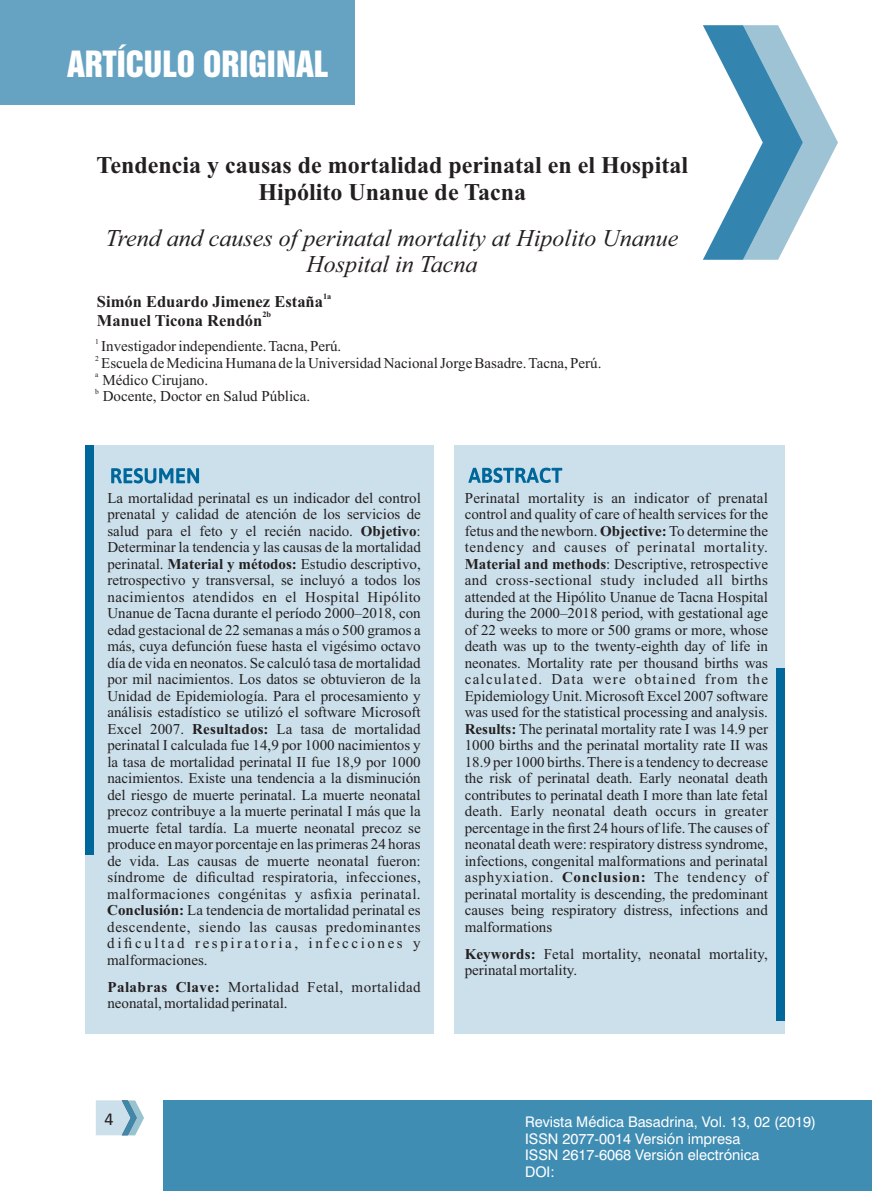
<style>
.page{position:relative;width:872px;height:1191px;background:#fff}
.page>*{position:absolute;margin:0;border:0;box-sizing:border-box;transform-origin:0 0}
.t1{font:33px "Swiss 921 BT Regular A";color:#fff}
.t2{font:700 24px/26.5px "Times New Roman";color:#231f20;text-align:center}
.t3{font:italic 24px/26.5px "Times New Roman";color:#231f20;text-align:center}
.t4{font:18px "Calibri";color:#231f20}
.t5{font:700 16.5px "Times New Roman";color:#231f20}
.t6{font:15px/16.5px "Times New Roman";color:#231f20}
.t7{font:14.55px/16.6px "Swiss 721 BT";color:#fff}
.t8{font:700 8.25px "Times New Roman";color:#231f20}
.t9{font:7.5px "Times New Roman";color:#231f20}
.s1{font-weight:700}
</style>
<div class="page">
<svg style="left:703px;top:25px;width:135px;height:235px"></svg>
<div style="left:163px;top:1100px;width:709px;height:90px;background:#408db4"></div>
<svg style="left:96px;top:1100px;width:48px;height:35px;background:#b7d2df"></svg>
<div style="left:85px;top:445px;width:348px;height:588px;background:#cce0eb"></div>
<div style="left:454px;top:445px;width:331px;height:588px;background:#cce0eb"></div>
<svg style="left:468px;top:467px;width:94px;height:16px"></svg>
<div style="left:85px;top:445px;width:9px;height:410px;background:#00679b"></div>
<div style="left:776px;top:668px;width:9px;height:353px;background:#00679b"></div>
<svg style="left:111px;top:468px;width:88px;height:15px"></svg>
<div style="left:0;top:0;width:355px;height:105px;background:#66a3c3"></div>
<h1 class="t1" style="left:67px;top:52px;width:262px">ARTÍCULO ORIGINAL</h1>
<h2 class="t2" style="left:97px;top:154px;width:593px">Tendencia y causas de mortalidad perinatal en el Hospital<br>Hipólito Unanue de Tacna</h2>
<h2 class="t3" style="left:106px;top:227px;width:574px">Trend and causes of perinatal mortality at Hipolito Unanue<br>Hospital in Tacna</h2>
<p class="t8" style="left:323px;top:293px;width:10px">1a</p>
<p class="t5" style="left:97px;top:296px;width:227px">Simón Eduardo Jimenez Estaña</p>
<p class="t8" style="left:262px;top:312px;width:10px">2b</p>
<p class="t5" style="left:97px;top:314px;width:167px">Manuel Ticona Rendón</p>
<p class="t9" style="left:95px;top:339px;width:5px">1</p>
<p class="t6" style="left:101px;top:339px;width:241px">Investigador independiente. Tacna, Perú.</p>
<p class="t9" style="left:95px;top:355px;width:5px">2</p>
<p class="t6" style="left:101px;top:356px;width:502px">Escuela de Medicina Humana de la Universidad Nacional Jorge Basadre. Tacna, Perú.</p>
<p class="t9" style="left:95px;top:372px;width:5px">a</p>
<p class="t6" style="left:102px;top:373px;width:107px">Médico Cirujano.</p>
<p class="t9" style="left:95px;top:388px;width:5px">b</p>
<p class="t6" style="left:103px;top:389px;width:209px">Docente, Doctor en Salud Pública.</p>
<p class="t6" style="left:107px;top:491px;width:315px;text-align:justify">La mortalidad perinatal es un indicador del control prenatal y calidad de atención de los servicios de salud para el feto y el recién nacido. <span class="s1">Objetivo</span>:<br>Determinar la tendencia y las causas de la mortalidad perinatal. <span class="s1">Material y métodos:</span> Estudio descriptivo, retrospectivo y transversal, se incluyó a todos los nacimientos atendidos en el Hospital Hipólito Unanue de Tacna durante el período 2000–2018, con edad gestacional de 22 semanas a más o 500 gramos a más, cuya defunción fuese hasta el vigésimo octavo día de vida en neonatos. Se calculó tasa de mortalidad por mil nacimientos. Los datos se obtuvieron de la Unidad de Epidemiología. Para el procesamiento y análisis estadístico se utilizó el software Microsoft Excel 2007. <span class="s1">Resultados:</span> La tasa de mortalidad perinatal I calculada fue 14,9 por 1000 nacimientos y la tasa de mortalidad perinatal II fue 18,9 por 1000 nacimientos. Existe una tendencia a la disminución del riesgo de muerte perinatal. La muerte neonatal precoz contribuye a la muerte perinatal I más que la muerte fetal tardía. La muerte neonatal precoz se produce en mayor porcentaje en las primeras 24 horas de vida. Las causas de muerte neonatal fueron: síndrome de dificultad respiratoria, infecciones, malformaciones congénitas y asfixia perinatal.<br><span class="s1">Conclusión:</span> La tendencia de mortalidad perinatal es descendente, siendo las causas predominantes dificultad respiratoria, infecciones y malformaciones.</p>
<p class="t6" style="left:465px;top:491px;width:305px;text-align:justify">Perinatal mortality is an indicator of prenatal control and quality of care of health services for the fetus and the newborn. <span class="s1">Objective:</span> To determine the tendency and causes of perinatal mortality.<br><span class="s1">Material and methods</span>: Descriptive, retrospective and cross-sectional study included all births attended at the Hipólito Unanue de Tacna Hospital during the 2000–2018 period, with gestational age of 22 weeks to more or 500 grams or more, whose death was up to the twenty-eighth day of life in neonates. Mortality rate per thousand births was calculated. Data were obtained from the Epidemiology Unit. Microsoft Excel 2007 software was used for the statistical processing and analysis.<br><span class="s1">Results:</span> The perinatal mortality rate I was 14.9 per 1000 births and the perinatal mortality rate II was 18.9 per 1000 births. There is a tendency to decrease the risk of perinatal death. Early neonatal death contributes to perinatal death I more than late fetal death. Early neonatal death occurs in greater percentage in the first 24 hours of life. The causes of neonatal death were: respiratory distress syndrome, infections, congenital malformations and perinatal asphyxiation. <span class="s1">Conclusion:</span> The tendency of perinatal mortality is descending, the predominant causes being respiratory distress, infections and malformations</p>
<p class="t6" style="left:464px;top:947px;width:305px"><span class="s1">Keywords:</span> Fetal mortality, neonatal mortality, perinatal mortality.</p>
<p class="t6" style="left:107px;top:980px;width:315px"><span class="s1">Palabras Clave:</span> Mortalidad Fetal, mortalidad neonatal, mortalidad perinatal.</p>
<p class="t4" style="left:104px;top:1111px;width:11px">4</p>
<p class="t7" style="left:525px;top:1115px;width:293px">Revista Médica Basadrina, Vol. 13, 02 (2019)<br>ISSN 2077-0014 Versión impresa<br>ISSN 2617-6068 Versión electrónica<br>DOI:</p>
</div>
